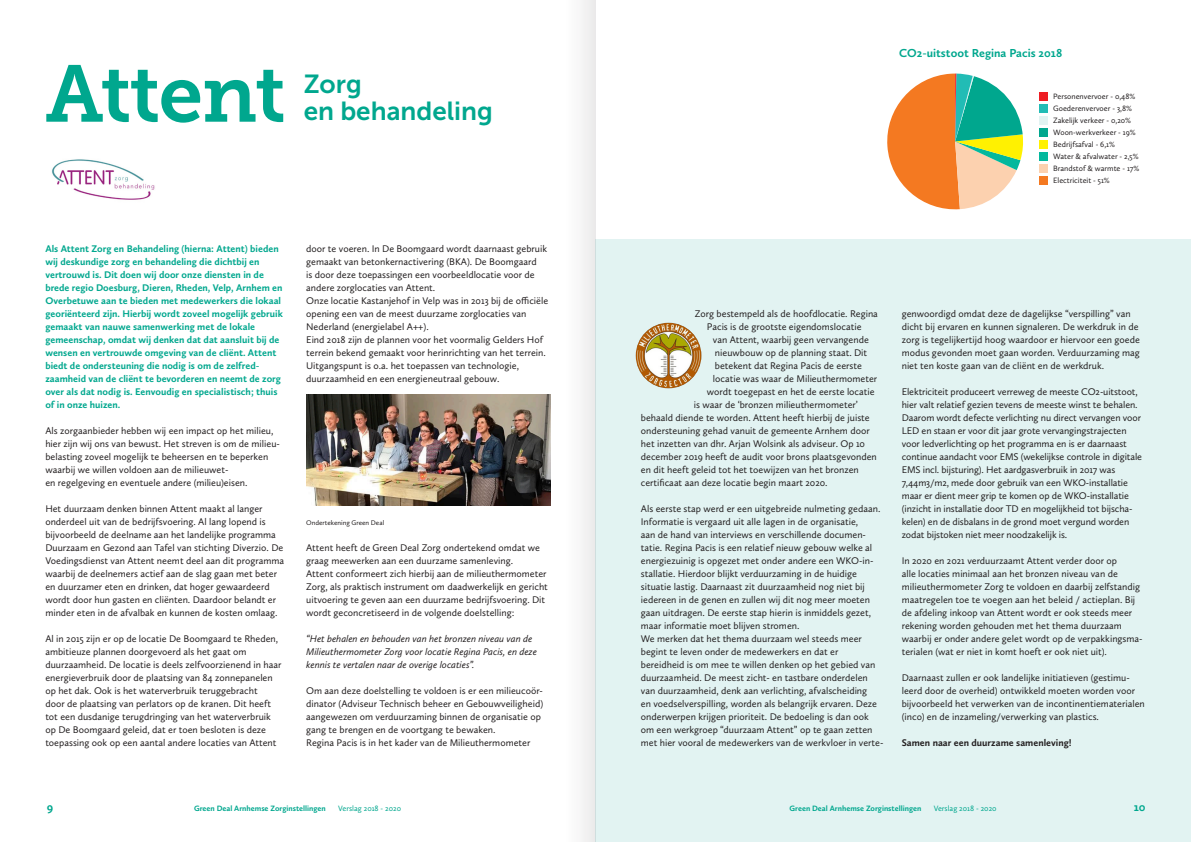
<style>
.page{position:relative;width:1191px;height:842px;background:#fff}
.page>*{position:absolute;margin:0;border:0;box-sizing:border-box;transform-origin:0 0}
.Kop_Groot{font:80px "Museo Slab 700";letter-spacing:-.02em;color:#00a78e}
.Kop_Groot-2{font:26px/27px "Museo Sans 700";color:#00a78e}
.t1{font:700 12px "Calluna Sans";color:#00a78e}
.text{font:10px/13px "Calluna Sans";color:#231f20}
.Intro{font:700 10px/13px "Calluna Sans";color:#00a78e}
.text-2{font:italic 10px/13px "Calluna Sans";color:#231f20}
.text-3{font:700 10px "Calluna Sans";color:#231f20}
.t2{font:8px/12px "Calluna Sans";color:#231f20}
.t3{font:700 8px "Calluna Sans";color:#00a78e}
.t4{font:8px "Calluna Sans";color:#00a78e}
.text-4{font:7px "Calluna Sans";color:#231f20}
</style>
<div class="page">
<div style="left:595px;top:240px;width:596px;height:602px;background:#e2f3f2"></div>
<img style="left:306px;top:395px;width:244px;height:110px">
<img style="left:636px;top:323px;width:65px;height:65px;border-radius:33px">
<svg style="left:887px;top:74px;width:136px;height:136px"></svg>
<div style="left:1039px;top:177px;width:8px;height:8px;background:#f47921"></div>
<div style="left:1039px;top:92px;width:8px;height:8px;background:#ee1d23"></div>
<div style="left:1039px;top:104px;width:8px;height:8px;background:#22bcb5"></div>
<div style="left:1039px;top:117px;width:8px;height:8px;background:#e2f3f2"></div>
<div style="left:1039px;top:129px;width:8px;height:8px;background:#00a78e"></div>
<div style="left:1039px;top:141px;width:8px;height:8px;background:#fff101"></div>
<div style="left:1039px;top:153px;width:8px;height:8px;background:#03b89d"></div>
<div style="left:1039px;top:165px;width:8px;height:8px;background:#fcd1af"></div>
<img style="left:52px;top:159px;width:103px;height:41px">
<div style="left:564px;top:0;width:31px;height:842px;background:#f7f7f7"></div>
<h1 class="Kop_Groot" style="left:45px;top:49px;width:242px">Attent</h1>
<h1 class="Kop_Groot-2" style="left:304px;top:71px;width:190px">Zorg<br>en behandeling</h1>
<p class="Intro" style="left:45px;top:242px;width:239px">Als Attent Zorg en Behandeling (hierna: Attent) bieden wij deskundige zorg en behandeling die dichtbij en vertrouwd is. Dit doen wij door onze diensten in de brede regio Doesburg, Dieren, Rheden, Velp, Arnhem en Overbetuwe aan te bieden met medewerkers die lokaal georiënteerd zijn. Hierbij wordt zoveel mogelijk gebruik gemaakt van nauwe samenwerking met de lokale gemeenschap, omdat wij denken dat dat aansluit bij de wensen en vertrouwde omgeving van de cliënt. Attent biedt de ondersteuning die nodig is om de zelfred&shy;zaamheid van de cliënt te bevorderen en neemt de zorg over als dat nodig is. Eenvoudig en specialistisch; thuis of in onze huizen.</p>
<p class="text" style="left:45px;top:424px;width:236px">Als zorgaanbieder hebben wij een impact op het milieu, hier zijn wij ons van bewust. Het streven is om de milieu&shy;belasting zoveel mogelijk te beheersen en te beperken waarbij we willen voldoen aan de milieuwet-<br>en regelgeving en eventuele andere (milieu)eisen.</p>
<p class="text" style="left:45px;top:502px;width:240px">Het duurzaam denken binnen Attent maakt al langer onderdeel uit van de bedrijfsvoering. Al lang lopend is bijvoorbeeld de deelname aan het landelijke programma Duurzaam en Gezond aan Tafel van stichting Diverzio. De Voedingsdienst van Attent neemt deel aan dit programma waarbij de deelnemers actief aan de slag gaan met beter en duurzamer eten en drinken, dat hoger gewaardeerd wordt door hun gasten en cliënten. Daardoor belandt er minder eten in de afvalbak en kunnen de kosten omlaag.</p>
<p class="text" style="left:45px;top:632px;width:238px">Al in 2015 zijn er op de locatie De Boomgaard te Rheden, ambitieuze plannen doorgevoerd als het gaat om duurzaamheid. De locatie is deels zelfvoorzienend in haar energieverbruik door de plaatsing van 84 zonnepanelen op het dak. Ook is het waterverbruik teruggebracht<br>door de plaatsing van perlators op de kranen. Dit heeft tot een dusdanige terugdringing van het waterverbruik op De Boomgaard geleid, dat er toen besloten is deze toepassing ook op een aantal andere locaties van Attent</p>
<p class="text" style="left:306px;top:242px;width:242px">door te voeren. In De Boomgaard wordt daarnaast gebruik gemaakt van betonkernactivering (BKA). De Boomgaard<br>is door deze toepassingen een voorbeeldlocatie voor de andere zorglocaties van Attent.</p>
<p class="text" style="left:306px;top:294px;width:243px">Onze locatie Kastanjehof in Velp was in 2013 bij de officiële opening een van de meest duurzame zorglocaties van<br>Nederland (energielabel A++).</p>
<p class="text" style="left:306px;top:333px;width:241px">Eind 2018 zijn de plannen voor het voormalig Gelders Hof terrein bekend gemaakt voor herinrichting van het terrein.<br>Uitgangspunt is o.a. het toepassen van technologie, duurzaamheid en een energieneutraal gebouw.</p>
<p class="text-4" style="left:306px;top:518px;width:80px">Ondertekening Green Deal</p>
<p class="text" style="left:306px;top:541px;width:235px">Attent heeft de Green Deal Zorg ondertekend omdat we graag meewerken aan een duurzame samenleving.</p>
<p class="text" style="left:306px;top:567px;width:243px">Attent conformeert zich hierbij aan de milieuthermometer Zorg, als praktisch instrument om daadwerkelijk en gericht uitvoering te geven aan een duurzame bedrijfsvoering. Dit wordt geconcretiseerd in de volgende doelstelling:</p>
<p class="text-2" style="left:306px;top:632px;width:232px">“Het behalen en behouden van het bronzen niveau van de<br>Milieuthermometer Zorg voor locatie Regina Pacis, en deze kennis te vertalen naar de overige locaties”.</p>
<p class="text" style="left:306px;top:684px;width:238px">Om aan deze doelstelling te voldoen is er een milieucoör&shy;dinator (Adviseur Technisch beheer en Gebouwveiligheid) aangewezen om verduurzaming binnen de organisatie op gang te brengen en de voortgang te bewaken.</p>
<p class="text" style="left:306px;top:736px;width:226px">Regina Pacis is in het kader van de Milieuthermometer</p>
<p class="t1" style="left:899px;top:45px;width:164px">CO2-uitstoot Regina Pacis 2018</p>
<p class="t2" style="left:1053px;top:90px;width:88px">Personenvervoer - 0,48%<br>Goederenvervoer - 3,8%<br>Zakelijk verkeer - 0,20%<br>Woon-werkverkeer - 19%<br>Bedrijfsafval - 6,1%<br>Water &amp; afvalwater - 2,5%<br>Brandstof &amp; warmte - 17%<br>Electriciteit - 51%</p>
<p class="text" style="left:695px;top:307px;width:185px">Zorg bestempeld als de hoofdlocatie. Regina</p>
<p class="text" style="left:707px;top:320px;width:156px">Pacis is de grootste eigendomslocatie</p>
<p class="text" style="left:713px;top:333px;width:158px">van Attent, waarbij geen vervangende</p>
<p class="text" style="left:715px;top:346px;width:154px">nieuwbouw op de planning staat. Dit</p>
<p class="text" style="left:715px;top:359px;width:149px">betekent dat Regina Pacis de eerste</p>
<p class="text" style="left:713px;top:372px;width:166px">locatie was waar de Milieuthermometer</p>
<p class="text" style="left:707px;top:385px;width:169px">wordt toegepast en het de eerste locatie</p>
<p class="text" style="left:694px;top:398px;width:166px">is waar de ‘bronzen milieuthermometer’</p>
<p class="text" style="left:641px;top:411px;width:230px">behaald diende te worden. Attent heeft hierbij de juiste</p>
<p class="text" style="left:641px;top:424px;width:230px">ondersteuning gehad vanuit de gemeente Arnhem door</p>
<p class="text" style="left:641px;top:437px;width:226px">het inzetten van dhr. Arjan Wolsink als adviseur. Op 10</p>
<p class="text" style="left:641px;top:450px;width:237px">december 2019 heeft de audit voor brons plaatsgevonden</p>
<p class="text" style="left:641px;top:463px;width:219px">en dit heeft geleid tot het toewijzen van het bronzen</p>
<p class="text" style="left:641px;top:476px;width:188px">certificaat aan deze locatie begin maart 2020.</p>
<p class="text" style="left:641px;top:502px;width:241px">Als eerste stap werd er een uitgebreide nulmeting gedaan.<br>Informatie is vergaard uit alle lagen in de organisatie,<br>aan de hand van interviews en verschillende documen&shy;tatie. Regina Pacis is een relatief nieuw gebouw welke al energiezuinig is opgezet met onder andere een WKO-in&shy;stallatie. Hierdoor blijkt verduurzaming in de huidige situatie lastig. Daarnaast zit duurzaamheid nog niet bij iedereen in de genen en zullen wij dit nog meer moeten gaan uitdragen. De eerste stap hierin is inmiddels gezet, maar informatie moet blijven stromen.</p>
<p class="text" style="left:641px;top:632px;width:244px">We merken dat het thema duurzaam wel steeds meer begint te leven onder de medewerkers en dat er bereidheid is om mee te willen denken op het gebied van duurzaamheid. De meest zicht- en tastbare onderdelen van duurzaamheid, denk aan verlichting, afvalscheiding<br>en voedselverspilling, worden als belangrijk ervaren. Deze onderwerpen krijgen prioriteit. De bedoeling is dan ook om een werkgroep “duurzaam Attent” op te gaan zetten met hier vooral de medewerkers van de werkvloer in verte-</p>
<p class="text" style="left:901px;top:307px;width:240px">genwoordigd omdat deze de dagelijkse “verspilling” van dicht bij ervaren en kunnen signaleren. De werkdruk in de zorg is tegelijkertijd hoog waardoor er hiervoor een goede modus gevonden moet gaan worden. Verduurzaming mag niet ten koste gaan van de cliënt en de werkdruk.</p>
<p class="text" style="left:901px;top:385px;width:242px">Elektriciteit produceert verreweg de meeste CO2-uitstoot, hier valt relatief gezien tevens de meeste winst te behalen.<br>Daarom wordt defecte verlichting nu direct vervangen voor LED en staan er voor dit jaar grote vervangingstrajecten voor ledverlichting op het programma en is er daarnaast continue aandacht voor EMS (wekelijkse controle in digitale EMS incl. bijsturing). Het aardgasverbruik in 2017 was 7,44m3/m2, mede door gebruik van een WKO-installatie maar er dient meer grip te komen op de WKO-installatie (inzicht in installatie door TD en mogelijkheid tot bijscha&shy;kelen) en de disbalans in de grond moet vergund worden zodat bijstoken niet meer noodzakelijk is.</p>
<p class="text" style="left:901px;top:554px;width:242px">In 2020 en 2021 verduurzaamt Attent verder door op<br>alle locaties minimaal aan het bronzen niveau van de milieuthermometer Zorg te voldoen en daarbij zelfstandig maatregelen toe te voegen aan het beleid / actieplan. Bij de afdeling inkoop van Attent wordt er ook steeds meer rekening worden gehouden met het thema duurzaam waarbij er onder andere gelet wordt op de verpakkingsma&shy;terialen (wat er niet in komt hoeft er ook niet uit).</p>
<p class="text" style="left:901px;top:671px;width:245px">Daarnaast zullen er ook landelijke initiatieven (gestimu&shy;leerd door de overheid) ontwikkeld moeten worden voor bijvoorbeeld het verwerken van de incontinentiematerialen (inco) en de inzameling/verwerking van plastics.</p>
<p class="text-3" style="left:901px;top:736px;width:171px">Samen naar een duurzame samenleving!</p>
<p class="t1" style="left:47px;top:799px;width:8px">9</p>
<p class="t3" style="left:194px;top:803px;width:133px">Green Deal Arnhemse Zorginstellingen</p>
<p class="t4" style="left:338px;top:803px;width:64px">Verslag 2018 - 2020</p>
<p class="t3" style="left:789px;top:803px;width:133px">Green Deal Arnhemse Zorginstellingen</p>
<p class="t4" style="left:933px;top:803px;width:64px">Verslag 2018 - 2020</p>
<p class="t1" style="left:1133px;top:799px;width:13px">10</p>
</div>
